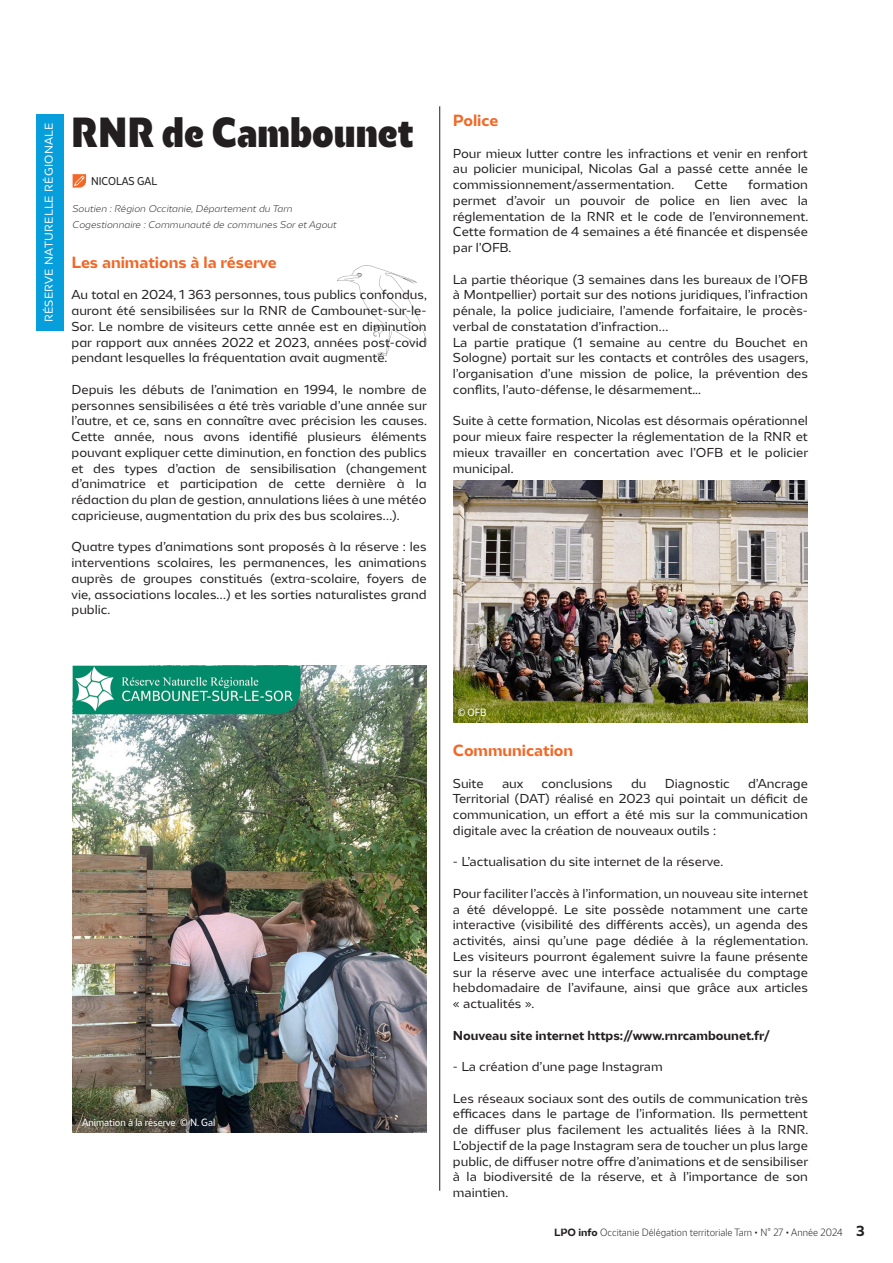
<style>
.page{position:relative;width:893px;height:1263px;background:#fff}
.page>*{position:absolute;margin:0;border:0;box-sizing:border-box;transform-origin:0 0}
.TITRE_grand_article{font:900 condensed 39px "LPO";color:#231f20}
.Body_Light_10{font:700 15px "LPO";color:#f26828}
.Body_Light_10-2{font:12px/15.8px "LPO";color:#231f20;text-align:justify}
.Body_Light_10-3{font:700 12px "LPO";color:#231f20}
.Rubriques_PROTECTION{font:10.5px "LPO";letter-spacing:.03em;color:#fff}
.Nom{font:600 condensed 10.5px "LPO";color:#231f20}
.t1{font:300 condensed 9.75px "LPO";color:#231f20}
.Copyright{font:600 condensed 9.75px "LPO";color:#fff}
.Nom-2{font:italic 300 9px "LPO";color:#231f20}
.s1{font-weight:700;font-stretch:normal}
.s2{font-weight:700;font-stretch:normal;font-size:13.5px}
</style>
<div class="page">
<svg style="left:73px;top:174px;width:13px;height:14px"></svg>
<div style="left:36px;top:114px;width:27px;height:217px;background:#069edb"></div>
<img style="left:454px;top:481px;width:354px;height:241px">
<img style="left:72px;top:666px;width:355px;height:466px">
<hr style="left:439px;top:106px;width:1px;height:1085px;background:#231f20">
<img style="left:338px;top:265px;width:89px;height:91px">
<img style="left:73px;top:666px;width:227px;height:48px">
<p class="Rubriques_PROTECTION" style="left:43px;top:322px;width:201px;rotate:-90deg">RÉSERVE NATURELLE RÉGIONALE</p>
<p class="TITRE_grand_article" style="left:71px;top:108px;width:344px">RNR de Cambounet</p>
<p class="Body_Light_10" style="left:453px;top:111px;width:47px">Police</p>
<p class="Body_Light_10-2" style="left:453px;top:145px;width:357px">Pour mieux lutter contre les infractions et venir en renfort au policier municipal, Nicolas Gal a passé cette année le commissionnement/assermentation.</p>
<p class="Nom" style="left:91px;top:174px;width:68px">NICOLAS GAL</p>
<p class="Nom-2" style="left:73px;top:204px;width:221px">Soutien : Région Occitanie, Département du Tarn</p>
<p class="Nom-2" style="left:73px;top:219px;width:266px">Cogestionnaire : Communauté de communes Sor et Agout</p>
<p class="Body_Light_10-2" style="left:453px;top:177px;width:357px;text-indent:295px">formation permet d’avoir un pouvoir de police en lien avec la réglementation de la RNR et le code de l’environnement.<br>Cette formation de 4 semaines a été financée et dispensée par l’OFB.</p>
<p class="Body_Light_10-2" style="left:453px;top:271px;width:357px">La partie théorique (3 semaines dans les bureaux de l’OFB à Montpellier) portait sur des notions juridiques, l’infraction pénale, la police judiciaire, l’amende forfaitaire, le procès&shy;verbal de constatation d’infraction…</p>
<p class="Body_Light_10-2" style="left:453px;top:334px;width:357px">La partie pratique (1 semaine au centre du Bouchet en Sologne) portait sur les contacts et contrôles des usagers, l’organisation d’une mission de police, la prévention des conflits, l’auto-défense, le désarmement...</p>
<p class="Body_Light_10-2" style="left:453px;top:413px;width:357px">Suite à cette formation, Nicolas est désormais opérationnel pour mieux faire respecter la réglementation de la RNR et mieux travailler en concertation avec l’OFB et le policier municipal.</p>
<p class="Body_Light_10-2" style="left:695px;top:177px;width:35px">Cette</p>
<p class="Body_Light_10" style="left:72px;top:253px;width:207px">Les animations à la réserve</p>
<p class="Body_Light_10-2" style="left:72px;top:287px;width:357px">Au total en 2024, 1 363 personnes, tous publics confondus, auront été sensibilisées sur la RNR de Cambounet-sur-le-Sor. Le nombre de visiteurs cette année est en diminution par rapport aux années 2022 et 2023, années post-covid pendant lesquelles la fréquentation avait augmenté.</p>
<p class="Body_Light_10-2" style="left:72px;top:382px;width:357px">Depuis les débuts de l’animation en 1994, le nombre de personnes sensibilisées a été très variable d’une année sur l’autre, et ce, sans en connaître avec précision les causes.<br>Cette année, nous avons identifié plusieurs éléments pouvant expliquer cette diminution, en fonction des publics et des types d’action de sensibilisation (changement d’animatrice et participation de cette dernière à la rédaction du plan de gestion, annulations liées à une météo capricieuse, augmentation du prix des bus scolaires…).</p>
<p class="Body_Light_10-2" style="left:72px;top:539px;width:357px">Quatre types d’animations sont proposés à la réserve : les interventions scolaires, les permanences, les animations auprès de groupes constitués (extra-scolaire, foyers de vie, associations locales…) et les sorties naturalistes grand public.</p>
<p class="Copyright" style="left:82px;top:1116px;width:135px">Animation à la réserve © N. Gal</p>
<p class="Copyright" style="left:458px;top:706px;width:30px">© OFB</p>
<p class="Body_Light_10" style="left:453px;top:741px;width:122px">Communication</p>
<p class="Body_Light_10-2" style="left:453px;top:775px;width:32px">Suite</p>
<p class="Body_Light_10-2" style="left:502px;top:775px;width:23px">aux</p>
<p class="Body_Light_10-2" style="left:542px;top:775px;width:73px">conclusions</p>
<p class="Body_Light_10-2" style="left:631px;top:775px;width:17px">du</p>
<p class="Body_Light_10-2" style="left:665px;top:775px;width:66px">Diagnostic</p>
<p class="Body_Light_10-2" style="left:453px;top:775px;width:357px;text-indent:295px">d’Ancrage Territorial (DAT) réalisé en 2023 qui pointait un déficit de communication, un effort a été mis sur la communication digitale avec la création de nouveaux outils :</p>
<p class="Body_Light_10-2" style="left:453px;top:854px;width:272px">- L’actualisation du site internet de la réserve.</p>
<p class="Body_Light_10-2" style="left:453px;top:886px;width:357px">Pour faciliter l’accès à l’information, un nouveau site internet a été développé. Le site possède notamment une carte interactive (visibilité des différents accès), un agenda des activités, ainsi qu’une page dédiée à la réglementation.<br>Les visiteurs pourront également suivre la faune présente sur la réserve avec une interface actualisée du comptage hebdomadaire de l’avifaune, ainsi que grâce aux articles « actualités ».</p>
<p class="Body_Light_10-3" style="left:453px;top:1028px;width:319px">Nouveau site internet https://www.rnrcambounet.fr/</p>
<p class="Body_Light_10-2" style="left:453px;top:1059px;width:211px">- La création d’une page Instagram</p>
<p class="Body_Light_10-2" style="left:453px;top:1090px;width:357px">Les réseaux sociaux sont des outils de communication très efficaces dans le partage de l’information. Ils permettent de diffuser plus facilement les actualités liées à la RNR.<br>L’objectif de la page Instagram sera de toucher un plus large public, de diffuser notre offre d’animations et de sensibiliser à la biodiversité de la réserve, et à l’importance de son maintien.</p>
<p class="t1" style="left:554px;top:1227px;width:312px"><span class="s1">LPO info</span> Occitanie Délégation territoriale Tarn • N° 27 • Année 2024 <span class="s2">3</span></p>
</div>
